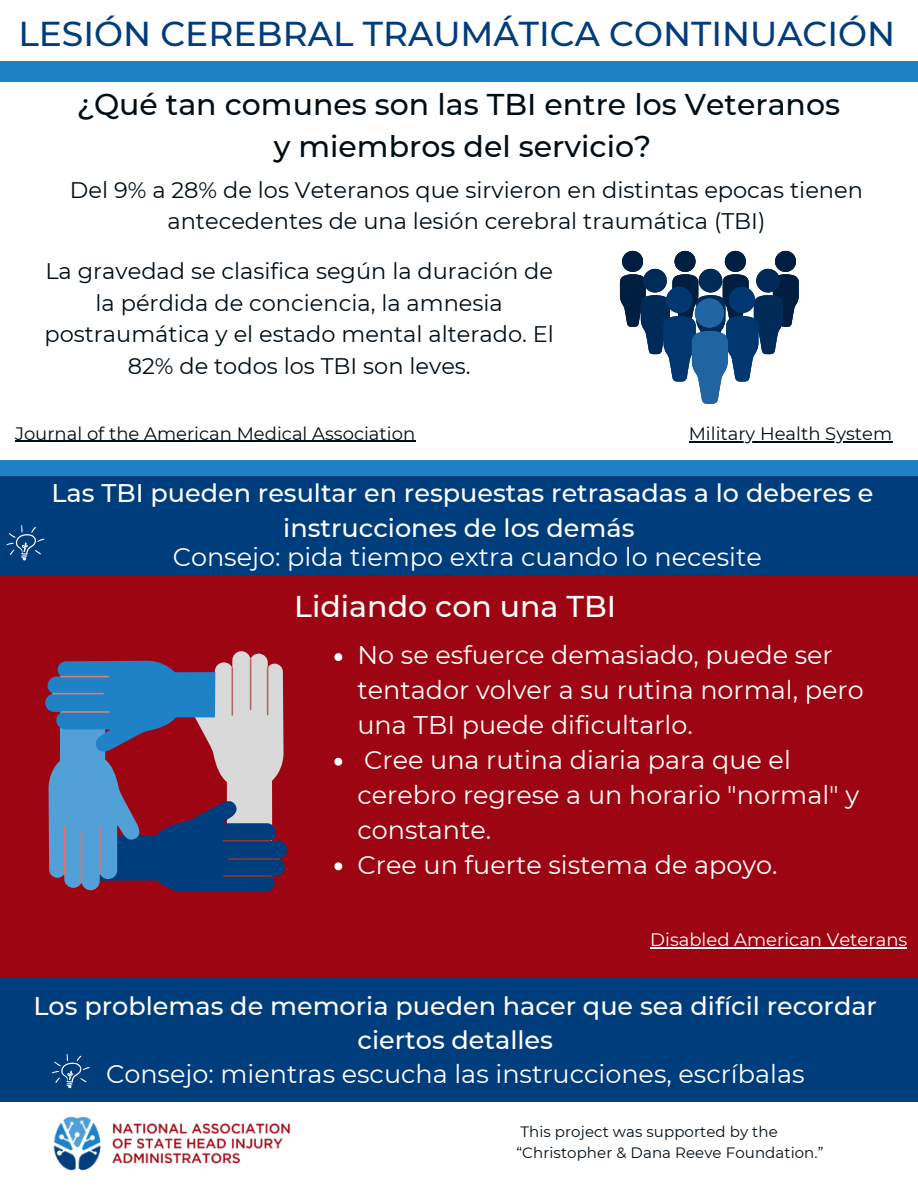
<style>
.page{position:relative;width:918px;height:1188px;background:#fff}
.page>*{position:absolute;margin:0;border:0;box-sizing:border-box;transform-origin:0 0}
.t1{font:500 34.5px "Montserrat";color:#013d7c}
.t2{font:500 30px/41.7px "Montserrat";color:#000d16;text-align:center}
.t3{font:500 30px "Montserrat";color:#fffeff}
.t4{font:25.5px/34.8px "Montserrat";color:#fff}
.t5{font:500 25.5px/34px "Montserrat";color:#fffeff;text-align:center}
.t6{font:500 25.5px/34.8px "Montserrat";color:#fff;text-align:center}
.t7{font:22.5px/31.5px "Montserrat";color:#000d16;text-align:center}
.t8{font:18px "Montserrat";color:#000d16}
.t9{font:18px "Montserrat";color:#fff}
.t10{font:15px/20.2px "Montserrat";letter-spacing:.005em;color:#000d16}
.s1{font-weight:400;color:#fff}
</style>
<div class="page">
<div style="left:0;top:472px;width:918px;height:108px;background:#003d7d"></div>
<div style="left:0;top:575px;width:918px;height:403px;background:#9e0512"></div>
<div style="left:0;top:978px;width:918px;height:123px;background:#003d7d"></div>
<hr style="left:689px;top:441px;width:203px;height:1px;background:#000d16">
<hr style="left:650px;top:947px;width:257px;height:2px;background:#fff">
<div style="left:0;top:460px;width:918px;height:15px;background:#1f81c6"></div>
<div style="left:0;top:61px;width:918px;height:21px;background:#1f81c6"></div>
<hr style="left:15px;top:441px;width:400px;height:1px;background:#000d16">
<svg style="left:620px;top:251px;width:179px;height:153px"></svg>
<div style="left:695px;top:298px;width:29px;height:30px;background:#2065a1;border-radius:50%"></div>
<svg style="left:6px;top:525px;width:38px;height:36px"></svg>
<svg style="left:45px;top:651px;width:242px;height:241px"></svg>
<hr style="left:62px;top:711px;width:47px;height:2px;background:#da7b79">
<hr style="left:61px;top:676px;width:47px;height:1px;background:#da7b79">
<hr style="left:53px;top:693px;width:50px;height:1px;background:#da7b79">
<svg style="left:334px;top:653px;width:8px;height:8px"></svg>
<svg style="left:334px;top:758px;width:8px;height:8px"></svg>
<svg style="left:334px;top:862px;width:8px;height:8px"></svg>
<svg style="left:52px;top:1054px;width:38px;height:35px"></svg>
<img style="left:53px;top:1116px;width:238px;height:55px">
<h1 class="t1" style="left:18px;top:12px;width:878px">LESIÓN CEREBRAL TRAUMÁTICA CONTINUACIÓN</h1>
<h2 class="t2" style="left:77px;top:84px;width:765px">¿Qué tan comunes son las TBI entre los Veteranos y miembros del servicio?</h2>
<p class="t7" style="left:70px;top:174px;width:795px">Del 9% a 28% de los Veteranos que sirvieron en distintas epocas tienen antecedentes de una lesión cerebral traumática (TBI)</p>
<p class="t7" style="left:44px;top:256px;width:511px">La gravedad se clasifica según la duración de la pérdida de conciencia, la amnesia postraumática y el estado mental alterado. El 82% de todos los TBI son leves.</p>
<p class="t8" style="left:15px;top:422px;width:402px">Journal of the American Medical Association</p>
<p class="t8" style="left:689px;top:423px;width:205px">Military Health System</p>
<h2 class="t6" style="left:51px;top:475px;width:823px">Las TBI pueden resultar en respuestas retrasadas a lo deberes e instrucciones de los demás</h2>
<h2 class="t4" style="left:173px;top:539px;width:591px">Consejo: pida tiempo extra cuando lo necesite</h2>
<h3 class="t3" style="left:294px;top:588px;width:323px">Lidiando con una TBI</h3>
<p class="t4" style="left:357px;top:638px;width:508px">No se esfuerce demasiado, puede ser tentador volver a su rutina normal, pero una TBI puede dificultarlo.<br>Cree una rutina diaria para que el cerebro regrese a un horario "normal" y constante.<br>Cree un fuerte sistema de apoyo.</p>
<p class="t9" style="left:650px;top:929px;width:259px">Disabled American Veterans</p>
<h2 class="t5" style="left:33px;top:988px;width:845px">Los problemas de memoria pueden hacer que sea difícil recordar ciertos detalles<br><span class="s1">Consejo: mientras escucha las instrucciones, escríbalas</span></h2>
<p class="t10" style="left:516px;top:1122px;width:309px">This project was supported by the “Christopher &amp; Dana Reeve Foundation.”</p>
</div>
